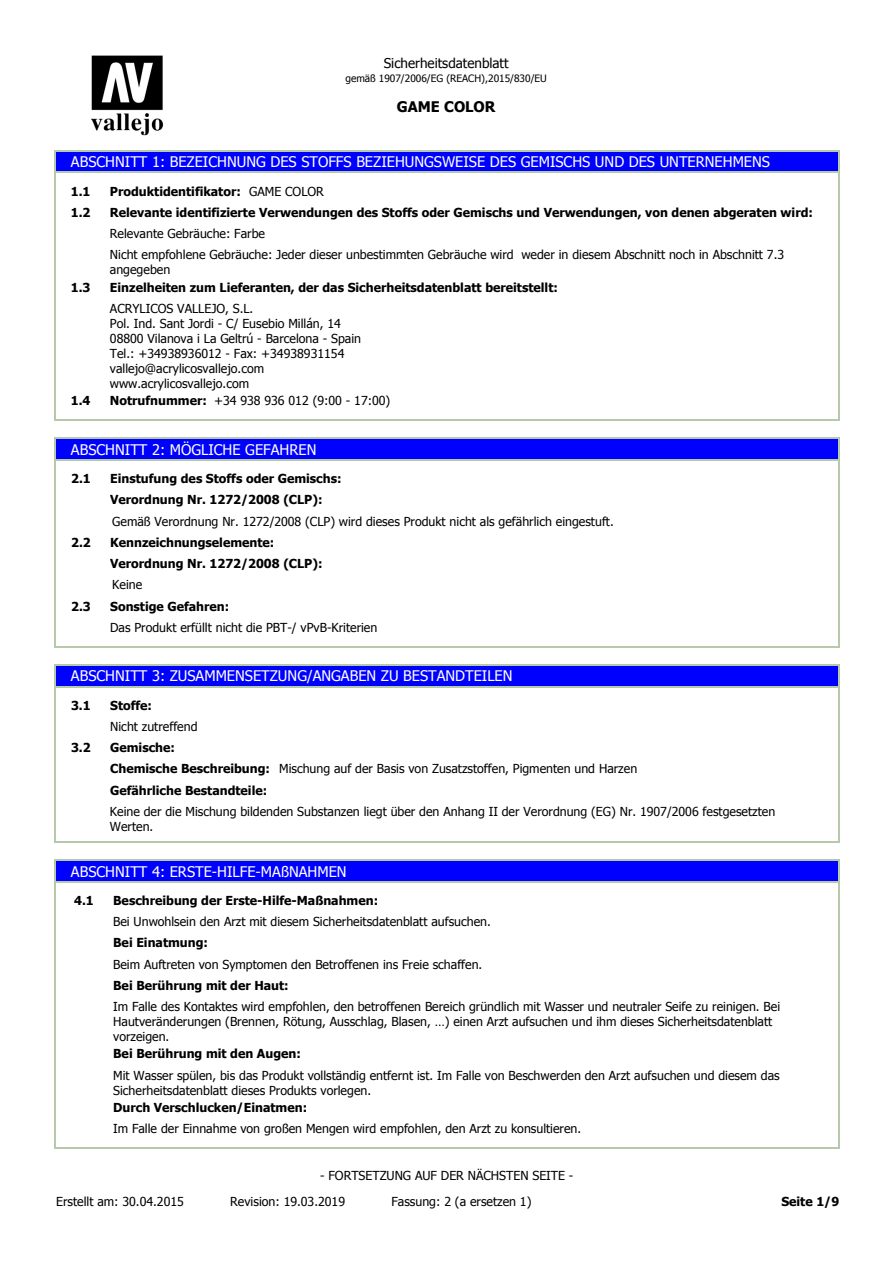
<style>
.page{position:relative;width:893px;height:1263px;background:#fff}
.page>*{position:absolute;margin:0;border:0;box-sizing:border-box;transform-origin:0 0}
.t1{font:14.7px "Tahoma";color:#fff}
.t2{font:700 14.7px "Tahoma";color:#000}
.t3{font:13.5px "Tahoma";color:#000}
.t4{font:12.3px/15px "Tahoma";color:#000}
.t5{font:700 12.3px/21.3px "Tahoma";color:#000}
.t6{font:10.2px "Tahoma";color:#000}
.s1{font-weight:400}
.s2{font-weight:700}
</style>
<div class="page">
<img style="left:91px;top:55px;width:73px;height:81px">
<div style="left:71px;top:150px;width:768px;height:23px;background:#00f"></div>
<hr style="left:71px;top:150px;width:768px;height:1px;background:#b7c9ab">
<hr style="left:71px;top:172px;width:768px;height:1px;background:#b7c9ab">
<svg style="left:54px;top:150px;width:17px;height:97px"></svg>
<svg style="left:838px;top:151px;width:1px;height:96px"></svg>
<hr style="left:54px;top:247px;width:1px;height:32px;background:#b7c9ab">
<hr style="left:838px;top:247px;width:1px;height:32px;background:#b7c9ab">
<svg style="left:54px;top:279px;width:1px;height:22px"></svg>
<svg style="left:838px;top:279px;width:1px;height:22px"></svg>
<hr style="left:54px;top:301px;width:1px;height:92px;background:#b7c9ab">
<hr style="left:838px;top:301px;width:1px;height:92px;background:#b7c9ab">
<svg style="left:54px;top:393px;width:1px;height:26px"></svg>
<svg style="left:838px;top:393px;width:1px;height:26px"></svg>
<hr style="left:54px;top:419px;width:785px;height:2px;background:#b7c9ab">
<div style="left:71px;top:438px;width:768px;height:22px;background:#00f"></div>
<hr style="left:71px;top:438px;width:768px;height:1px;background:#b7c9ab">
<hr style="left:71px;top:459px;width:768px;height:1px;background:#b7c9ab">
<svg style="left:54px;top:438px;width:17px;height:208px"></svg>
<svg style="left:838px;top:439px;width:1px;height:207px"></svg>
<hr style="left:54px;top:646px;width:785px;height:1px;background:#b7c9ab">
<div style="left:71px;top:664px;width:768px;height:23px;background:#00f"></div>
<hr style="left:71px;top:664px;width:768px;height:1px;background:#b7c9ab">
<hr style="left:71px;top:686px;width:768px;height:1px;background:#b7c9ab">
<svg style="left:54px;top:664px;width:17px;height:140px"></svg>
<svg style="left:838px;top:665px;width:1px;height:139px"></svg>
<hr style="left:54px;top:804px;width:1px;height:32px;background:#b7c9ab">
<hr style="left:838px;top:804px;width:1px;height:32px;background:#b7c9ab">
<hr style="left:54px;top:841px;width:785px;height:1px;background:#b7c9ab">
<div style="left:71px;top:859px;width:768px;height:23px;background:#00f"></div>
<hr style="left:71px;top:859px;width:768px;height:1px;background:#b7c9ab">
<hr style="left:71px;top:881px;width:768px;height:1px;background:#b7c9ab">
<svg style="left:54px;top:859px;width:17px;height:140px"></svg>
<svg style="left:838px;top:860px;width:1px;height:139px"></svg>
<hr style="left:54px;top:999px;width:1px;height:47px;background:#b7c9ab">
<hr style="left:838px;top:999px;width:1px;height:47px;background:#b7c9ab">
<svg style="left:54px;top:1046px;width:1px;height:21px"></svg>
<svg style="left:838px;top:1046px;width:1px;height:21px"></svg>
<hr style="left:54px;top:1067px;width:1px;height:33px;background:#b7c9ab">
<hr style="left:838px;top:1067px;width:1px;height:33px;background:#b7c9ab">
<svg style="left:54px;top:1100px;width:1px;height:47px"></svg>
<svg style="left:838px;top:1100px;width:1px;height:47px"></svg>
<hr style="left:54px;top:1147px;width:785px;height:1px;background:#b7c9ab">
<p class="t3" style="left:384px;top:54px;width:126px">Sicherheitsdatenblatt</p>
<p class="t6" style="left:345px;top:72px;width:203px">gemäß 1907/2006/EG (REACH),2015/830/EU</p>
<p class="t2" style="left:397px;top:97px;width:100px">GAME COLOR</p>
<p class="t1" style="left:71px;top:153px;width:700px">ABSCHNITT 1: BEZEICHNUNG DES STOFFS BEZIEHUNGSWEISE DES GEMISCHS UND DES UNTERNEHMENS</p>
<p class="t5" style="left:71px;top:180px;width:21px">1.1</p>
<p class="t5" style="left:110px;top:180px;width:215px">Produktidentifikator: <span class="s1">GAME COLOR</span></p>
<p class="t5" style="left:71px;top:201px;width:21px">1.2</p>
<p class="t5" style="left:110px;top:201px;width:704px">Relevante identifizierte Verwendungen des Stoffs oder Gemischs und Verwendungen, von denen abgeraten wird:</p>
<p class="t4" style="left:110px;top:223px;width:675px;line-height:21.3px">Relevante Gebräuche: Farbe<br>Nicht empfohlene Gebräuche: Jeder dieser unbestimmten Gebräuche wird weder in diesem Abschnitt noch in Abschnitt 7.3</p>
<p class="t4" style="left:110px;top:262px;width:62px">angegeben</p>
<p class="t5" style="left:71px;top:276px;width:21px">1.3</p>
<p class="t5" style="left:110px;top:276px;width:449px">Einzelheiten zum Lieferanten, der das Sicherheitsdatenblatt bereitstellt:</p>
<p class="t4" style="left:110px;top:301px;width:253px">ACRYLICOS VALLEJO, S.L.<br>Pol. Ind. Sant Jordi - C/ Eusebio Millán, 14<br>08800 Vilanova i La Geltrú - Barcelona - Spain Tel.: +34938936012 - Fax: +34938931154 vallejo@acrylicosvallejo.com www.acrylicosvallejo.com</p>
<p class="t5" style="left:71px;top:390px;width:21px">1.4</p>
<p class="t4" style="left:110px;top:393px;width:282px"><span class="s2">Notrufnummer:</span> +34 938 936 012 (9:00 - 17:00)</p>
<p class="t1" style="left:71px;top:440px;width:247px">ABSCHNITT 2: MÖGLICHE GEFAHREN</p>
<p class="t5" style="left:71px;top:468px;width:21px">2.1</p>
<p class="t5" style="left:110px;top:468px;width:233px">Einstufung des Stoffs oder Gemischs:<br>Verordnung Nr. 1272/2008 (CLP):</p>
<p class="t4" style="left:112px;top:513px;width:503px">Gemäß Verordnung Nr. 1272/2008 (CLP) wird dieses Produkt nicht als gefährlich eingestuft.</p>
<p class="t5" style="left:71px;top:531px;width:21px">2.2</p>
<p class="t5" style="left:110px;top:531px;width:214px">Kennzeichnungselemente:<br>Verordnung Nr. 1272/2008 (CLP):</p>
<p class="t4" style="left:112px;top:577px;width:31px">Keine</p>
<p class="t5" style="left:71px;top:595px;width:21px">2.3</p>
<p class="t5" style="left:110px;top:595px;width:121px">Sonstige Gefahren:</p>
<p class="t4" style="left:110px;top:620px;width:269px">Das Produkt erfüllt nicht die PBT-/ vPvB-Kriterien</p>
<p class="t1" style="left:71px;top:667px;width:443px">ABSCHNITT 3: ZUSAMMENSETZUNG/ANGABEN ZU BESTANDTEILEN</p>
<p class="t5" style="left:71px;top:694px;width:21px">3.1</p>
<p class="t5" style="left:110px;top:694px;width:43px">Stoffe:</p>
<p class="t4" style="left:110px;top:719px;width:89px">Nicht zutreffend</p>
<p class="t5" style="left:71px;top:737px;width:21px">3.2</p>
<p class="t5" style="left:110px;top:737px;width:528px">Gemische:<br>Chemische Beschreibung: <span class="s1">Mischung auf der Basis von Zusatzstoffen, Pigmenten und Harzen<br></span>Gefährliche Bestandteile:</p>
<p class="t4" style="left:110px;top:804px;width:667px">Keine der die Mischung bildenden Substanzen liegt über den Anhang II der Verordnung (EG) Nr. 1907/2006 festgesetzten<br>Werten.</p>
<p class="t1" style="left:71px;top:862px;width:277px">ABSCHNITT 4: ERSTE-HILFE-MAßNAHMEN</p>
<p class="t5" style="left:74px;top:889px;width:21px">4.1</p>
<p class="t5" style="left:113px;top:889px;width:266px">Beschreibung der Erste-Hilfe-Maßnahmen:</p>
<p class="t4" style="left:113px;top:914px;width:379px">Bei Unwohlsein den Arzt mit diesem Sicherheitsdatenblatt aufsuchen.</p>
<p class="t5" style="left:113px;top:932px;width:96px">Bei Einatmung:</p>
<p class="t4" style="left:113px;top:956px;width:371px">Beim Auftreten von Symptomen den Betroffenen ins Freie schaffen.</p>
<p class="t5" style="left:113px;top:974px;width:177px">Bei Berührung mit der Haut:</p>
<p class="t4" style="left:113px;top:999px;width:668px">Im Falle des Kontaktes wird empfohlen, den betroffenen Bereich gründlich mit Wasser und neutraler Seife zu reinigen. Bei<br>Hautveränderungen (Brennen, Rötung, Ausschlag, Blasen, …) einen Arzt aufsuchen und ihm dieses Sicherheitsdatenblatt vorzeigen.</p>
<p class="t5" style="left:113px;top:1043px;width:189px">Bei Berührung mit den Augen:</p>
<p class="t4" style="left:113px;top:1067px;width:668px">Mit Wasser spülen, bis das Produkt vollständig entfernt ist. Im Falle von Beschwerden den Arzt aufsuchen und diesem das<br>Sicherheitsdatenblatt dieses Produkts vorlegen.</p>
<p class="t5" style="left:113px;top:1096px;width:195px">Durch Verschlucken/Einatmen:</p>
<p class="t4" style="left:113px;top:1121px;width:469px">Im Falle der Einnahme von großen Mengen wird empfohlen, den Arzt zu konsultieren.</p>
<p class="t4" style="left:320px;top:1167px;width:255px">- FORTSETZUNG AUF DER NÄCHSTEN SEITE -</p>
<p class="t4" style="left:56px;top:1194px;width:129px">Erstellt am: 30.04.2015</p>
<p class="t4" style="left:230px;top:1194px;width:116px">Revision: 19.03.2019</p>
<p class="t4" style="left:391px;top:1194px;width:141px">Fassung: 2 (a ersetzen 1)</p>
<p class="t5" style="left:781px;top:1191px;width:59px">Seite 1/9</p>
</div>
